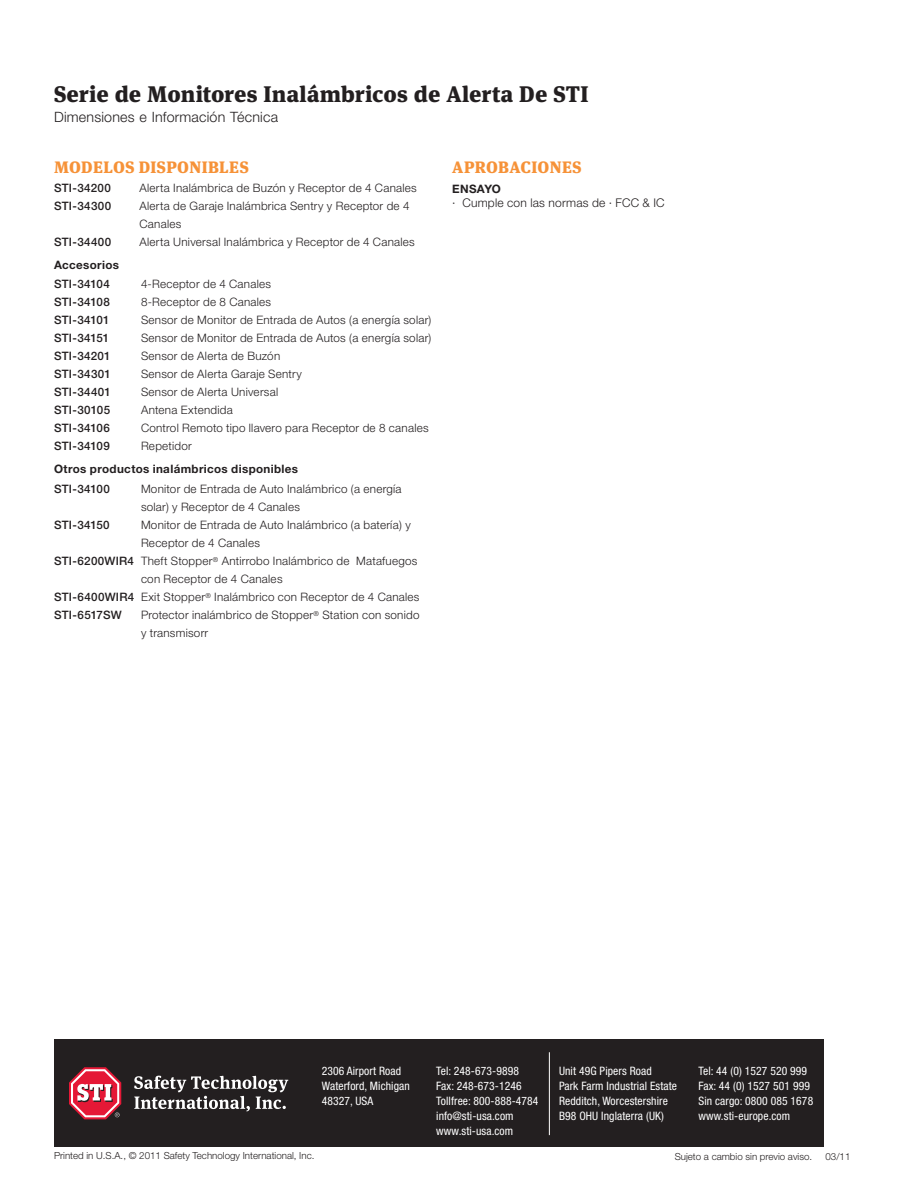
<style>
.page{position:relative;width:918px;height:1188px;background:#fff}
.page>*{position:absolute;margin:0;border:0;box-sizing:border-box;transform-origin:0 0}
.head_2_leading{font:900 22.5px "Meta Serif Pro";letter-spacing:.005em;color:#231f20}
.head_3{font:900 16.5px "Meta Serif Pro";letter-spacing:.025em;color:#f69238}
.head_2_leading-2{font:300 14.25px "Helvetica Neue";letter-spacing:.015em;color:#231f20}
.text_2{font:300 12px "Helvetica Neue";letter-spacing:.02em;color:#231f20}
.text_2-2{font:300 11.7px/18px "Helvetica Neue";letter-spacing:.02em;color:#231f20}
.t1{font:condensed 11.7px "Helvetica Neue";letter-spacing:.01em;color:#fff}
.text_2-3{font:500 11.7px "Helvetica Neue";letter-spacing:.02em;color:#231f20}
.head_4{font:700 11.7px "Helvetica Neue";letter-spacing:.03em;color:#231f20}
.head_3-2{font:700 11.7px "Helvetica Neue";letter-spacing:.025em;color:#231f20}
.text_3_footer{font:300 9.75px "Helvetica Neue";color:#231f20}
.s1{font-weight:500}
</style>
<div class="page">
<div style="left:54px;top:1040px;width:770px;height:108px;background:#231f20"></div>
<svg style="left:134px;top:1076px;width:154px;height:35px"></svg>
<svg style="left:69px;top:1067px;width:52px;height:52px"></svg>
<hr style="left:549px;top:1052px;width:1px;height:83px;background:#fff">
<p class="head_2_leading" style="left:54px;top:75px;width:536px">Serie de Monitores Inalámbricos de Alerta De STI</p>
<p class="head_2_leading-2" style="left:54px;top:108px;width:226px">Dimensiones e Información Técnica</p>
<p class="head_3" style="left:54px;top:154px;width:196px">MODELOS DISPONIBLES</p>
<p class="text_2-3" style="left:54px;top:181px;width:58px">STI-34200</p>
<p class="text_2-2" style="left:140px;top:179px;width:279px">Alerta Inalámbrica de Buzón y Receptor de 4 Canales</p>
<p class="text_2-3" style="left:54px;top:199px;width:59px">STI-34300</p>
<p class="text_2-2" style="left:140px;top:197px;width:271px">Alerta de Garaje Inalámbrica Sentry y Receptor de 4<br>Canales</p>
<p class="text_2-3" style="left:54px;top:235px;width:59px">STI-34400</p>
<p class="text_2-2" style="left:140px;top:233px;width:277px">Alerta Universal Inalámbrica y Receptor de 4 Canales</p>
<p class="head_4" style="left:54px;top:257px;width:66px">Accesorios</p>
<p class="text_2-3" style="left:54px;top:277px;width:57px">STI-34104</p>
<p class="text_2-2" style="left:141px;top:275px;width:132px">4-Receptor de 4 Canales</p>
<p class="text_2-3" style="left:54px;top:295px;width:57px">STI-34108</p>
<p class="text_2-2" style="left:141px;top:293px;width:132px">8-Receptor de 8 Canales</p>
<p class="text_2-3" style="left:54px;top:313px;width:57px">STI-34101</p>
<p class="text_2-2" style="left:141px;top:311px;width:292px">Sensor de Monitor de Entrada de Autos (a energía solar)</p>
<p class="text_2-3" style="left:54px;top:331px;width:57px">STI-34151</p>
<p class="text_2-2" style="left:141px;top:329px;width:292px">Sensor de Monitor de Entrada de Autos (a energía solar)</p>
<p class="text_2-3" style="left:54px;top:349px;width:58px">STI-34201</p>
<p class="text_2-2" style="left:141px;top:347px;width:141px">Sensor de Alerta de Buzón</p>
<p class="text_2-3" style="left:54px;top:367px;width:58px">STI-34301</p>
<p class="text_2-2" style="left:141px;top:365px;width:162px">Sensor de Alerta Garaje Sentry</p>
<p class="text_2-3" style="left:54px;top:385px;width:58px">STI-34401</p>
<p class="text_2-2" style="left:141px;top:383px;width:139px">Sensor de Alerta Universal</p>
<p class="text_2-3" style="left:54px;top:403px;width:58px">STI-30105</p>
<p class="text_2-2" style="left:141px;top:401px;width:93px">Antena Extendida</p>
<p class="text_2-3" style="left:54px;top:421px;width:57px">STI-34106</p>
<p class="text_2-2" style="left:141px;top:419px;width:289px">Control Remoto tipo llavero para Receptor de 8 canales</p>
<p class="text_2-3" style="left:54px;top:439px;width:57px">STI-34109</p>
<p class="text_2-2" style="left:141px;top:437px;width:52px">Repetidor</p>
<p class="text_2-3" style="left:54px;top:482px;width:57px">STI-34100</p>
<p class="text_2-2" style="left:141px;top:480px;width:262px">Monitor de Entrada de Auto Inalámbrico (a energía solar) y Receptor de 4 Canales</p>
<p class="text_2-3" style="left:54px;top:518px;width:57px">STI-34150</p>
<p class="text_2-2" style="left:141px;top:516px;width:271px">Monitor de Entrada de Auto Inalámbrico (a batería) y<br>Receptor de 4 Canales</p>
<p class="text_2-2" style="left:141px;top:552px;width:278px;text-indent:-87px"><span class="s1">STI-6200WIR4</span> Theft Stopper<sup>®</sup> Antirrobo Inalámbrico de Matafuegos con Receptor de 4 Canales</p>
<p class="text_2-2" style="left:54px;top:588px;width:367px"><span class="s1">STI-6400WIR4</span> Exit Stopper<sup>®</sup> Inalámbrico con Receptor de 4 Canales</p>
<p class="text_2-3" style="left:54px;top:608px;width:69px">STI-6517SW</p>
<p class="text_2-2" style="left:141px;top:606px;width:280px">Protector inalámbrico de Stopper<sup>®</sup> Station con sonido y transmisorr</p>
<p class="head_3" style="left:452px;top:154px;width:131px">APROBACIONES</p>
<p class="head_3-2" style="left:452px;top:182px;width:50px">ENSAYO</p>
<p class="text_2" style="left:452px;top:196px;width:214px">· Cumple con las normas de · FCC &amp; IC</p>
<p class="head_4" style="left:54px;top:461px;width:246px">Otros productos inalámbricos disponibles</p>
<p class="t1" style="left:322px;top:1064px;width:81px">2306 Airport Road</p>
<p class="t1" style="left:322px;top:1079px;width:90px">Waterford, Michigan</p>
<p class="t1" style="left:322px;top:1094px;width:53px">48327, USA</p>
<p class="text_3_footer" style="left:54px;top:1150px;width:262px">Printed in U.S.A., © 2011 Safety Technology International, Inc.</p>
<p class="t1" style="left:436px;top:1064px;width:84px">Tel: 248-673-9898</p>
<p class="t1" style="left:436px;top:1079px;width:87px">Fax: 248-673-1246</p>
<p class="t1" style="left:436px;top:1094px;width:104px">Tollfree: 800-888-4784</p>
<p class="t1" style="left:436px;top:1109px;width:79px">info@sti-usa.com</p>
<p class="t1" style="left:436px;top:1124px;width:79px">www.sti-usa.com</p>
<p class="t1" style="left:559px;top:1064px;width:94px">Unit 49G Pipers Road</p>
<p class="t1" style="left:559px;top:1079px;width:120px">Park Farm Industrial Estate</p>
<p class="t1" style="left:559px;top:1094px;width:110px">Redditch, Worcestershire</p>
<p class="t1" style="left:559px;top:1109px;width:106px">B98 OHU Inglaterra (UK)</p>
<p class="t1" style="left:699px;top:1064px;width:110px">Tel: 44 (0) 1527 520 999</p>
<p class="t1" style="left:699px;top:1079px;width:113px">Fax: 44 (0) 1527 501 999</p>
<p class="t1" style="left:699px;top:1094px;width:116px">Sin cargo: 0800 085 1678</p>
<p class="t1" style="left:699px;top:1109px;width:93px">www.sti-europe.com</p>
<p class="text_3_footer" style="left:675px;top:1150px;width:139px">Sujeto a cambio sin previo aviso.</p>
<p class="text_3_footer" style="left:826px;top:1150px;width:26px">03/11</p>
</div>
